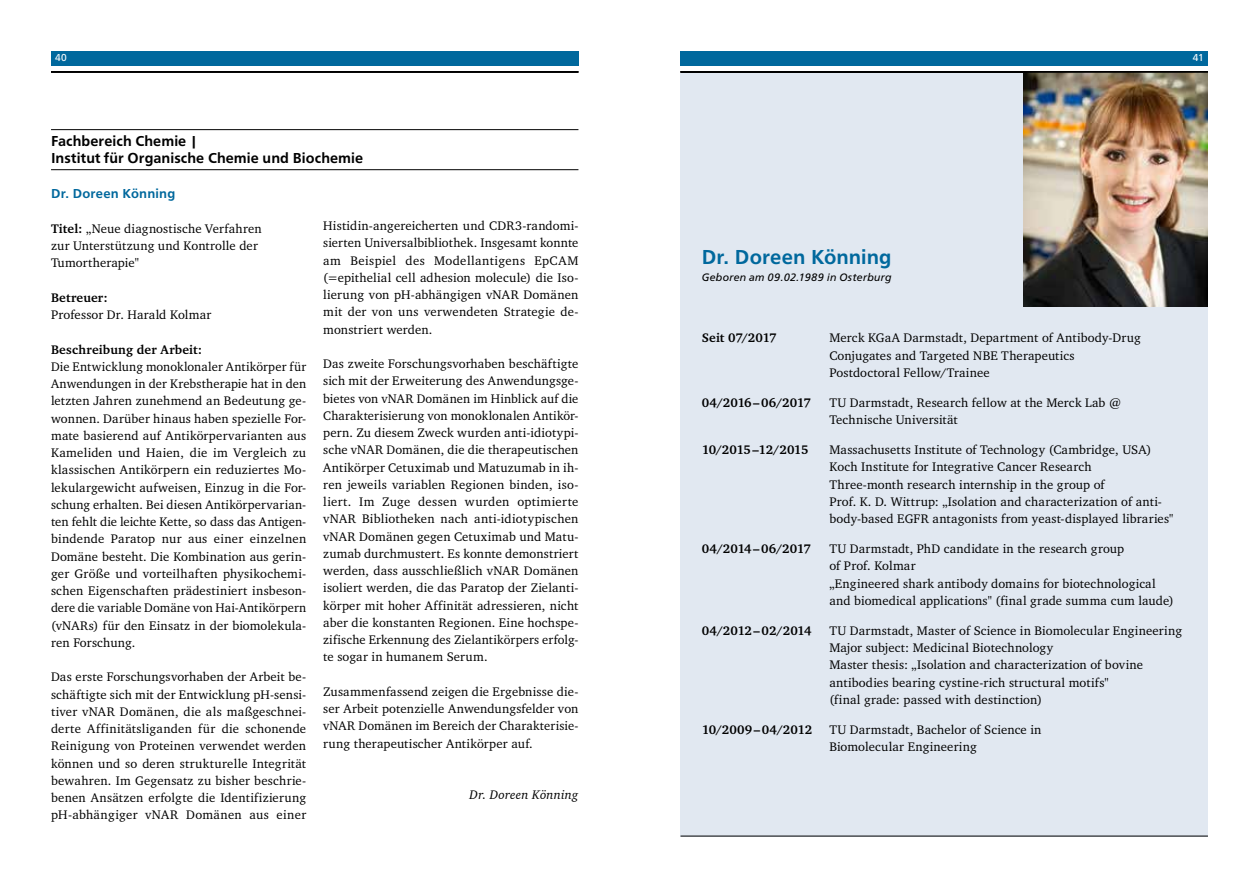
<style>
.page{position:relative;width:1259px;height:893px;background:#fff}
.page>*{position:absolute;margin:0;border:0;box-sizing:border-box;transform-origin:0 0}
.t1{font:500 21px "Front Page";letter-spacing:.005em;color:#00689d}
.t2{font:500 15px/17.2px "Front Page";letter-spacing:.005em;color:#000}
.t3{font:500 13.5px "Front Page";letter-spacing:.02em;color:#00689d}
.t4{font:12.75px/17.2px "Charter";letter-spacing:.015em;color:#000}
.t5{font:700 12.75px "Charter";letter-spacing:.01em;color:#000}
.t6{font:700 12.75px "Charter";letter-spacing:-.01em;color:#000}
.t7{font:italic 12.75px "Charter";letter-spacing:.01em;color:#000}
.t8{font:700 12.75px "Charter";letter-spacing:-.02em;color:#000}
.t9{font:italic 11.25px "Front Page";letter-spacing:.025em;color:#000}
.t10{font:10.5px "Front Page";letter-spacing:.015em;color:#fff}
.s1{font-weight:700}
</style>
<div class="page">
<div style="left:680px;top:51px;width:528px;height:14px;background:#00689d"></div>
<div style="left:51px;top:51px;width:527px;height:14px;background:#00689d"></div>
<hr style="left:51px;top:71px;width:527px;height:2px;background:#000">
<hr style="left:51px;top:129px;width:527px;height:1px;background:#000">
<hr style="left:51px;top:169px;width:527px;height:1px;background:#000">
<div style="left:680px;top:73px;width:528px;height:763px;background:#e1e8f1"></div>
<hr style="left:680px;top:836px;width:528px;height:1px;background:#000">
<img style="left:1023px;top:73px;width:185px;height:234px">
<hr style="left:680px;top:71px;width:528px;height:2px;background:#000">
<p class="t10" style="left:55px;top:50px;width:13px">4022</p>
<p class="t10" style="left:1192px;top:50px;width:12px">41</p>
<p class="t10" style="left:1192px;top:50px;width:13px">23</p>
<p class="t2" style="left:51px;top:131px;width:314px">Fachbereich Chemie |<br>Institut für Organische Chemie und Biochemie</p>
<p class="t3" style="left:51px;top:184px;width:126px">Dr. Doreen Könning</p>
<p class="t4" style="left:51px;top:220px;width:212px"><span class="s1">Titel:</span> „Neue diagnostische Verfahren zur Unterstützung und Kontrolle der<br>Tumortherapie"</p>
<p class="t5" style="left:51px;top:290px;width:58px">Betreuer:</p>
<p class="t4" style="left:51px;top:306px;width:162px">Professor Dr. Harald Kolmar</p>
<p class="t5" style="left:51px;top:341px;width:153px">Beschreibung der Arbeit:</p>
<p class="t4" style="left:51px;top:358px;width:257px;text-align:justify">Die Entwicklung monoklonaler Antikörper für Anwendungen in der Krebstherapie hat in den letzten Jahren zunehmend an Bedeutung ge&shy;wonnen. Darüber hinaus haben spezielle For&shy;mate basierend auf Antikörpervarianten aus Kameliden und Haien, die im Vergleich zu klassischen Antikörpern ein reduziertes Mo&shy;lekulargewicht aufweisen, Einzug in die For&shy;schung erhalten. Bei diesen Antikörpervarian&shy;ten fehlt die leichte Kette, so dass das Antigen&shy;bindende Paratop nur aus einer einzelnen Domäne besteht. Die Kombination aus gerin&shy;ger Größe und vorteilhaften physikochemi&shy;schen Eigenschaften prädestiniert insbeson&shy;dere die variable Domäne von Hai-Antikörpern (vNARs) für den Einsatz in der biomolekula&shy;ren Forschung.</p>
<p class="t4" style="left:51px;top:668px;width:257px;text-align:justify">Das erste Forschungsvorhaben der Arbeit be&shy;schäftigte sich mit der Entwicklung pH-sensi&shy;tiver vNAR Domänen, die als maßgeschnei&shy;derte Affinitätsliganden für die schonende Reinigung von Proteinen verwendet werden können und so deren strukturelle Integrität bewahren. Im Gegensatz zu bisher beschrie&shy;benen Ansätzen erfolgte die Identifizierung pH-abhängiger vNAR Domänen aus einer</p>
<p class="t4" style="left:323px;top:217px;width:257px;text-align:justify">Histidin-angereicherten und CDR3-randomi&shy;sierten Universalbibliothek. Insgesamt konnte am Beispiel des Modellantigens EpCAM (=epithelial cell adhesion molecule) die Iso&shy;lierung von pH-abhängigen vNAR Domänen mit der von uns verwendeten Strategie de&shy;monstriert werden.</p>
<p class="t4" style="left:323px;top:355px;width:257px;text-align:justify">Das zweite Forschungsvorhaben beschäftigte sich mit der Erweiterung des Anwendungsge&shy;bietes von vNAR Domänen im Hinblick auf die Charakterisierung von monoklonalen Antikör&shy;pern. Zu diesem Zweck wurden anti-idiotypi&shy;sche vNAR Domänen, die die therapeutischen Antikörper Cetuximab und Matuzumab in ih&shy;ren jeweils variablen Regionen binden, iso&shy;liert. Im Zuge dessen wurden optimierte vNAR Bibliotheken nach anti-idiotypischen vNAR Domänen gegen Cetuximab und Matu&shy;zumab durchmustert. Es konnte demonstriert werden, dass ausschließlich vNAR Domänen isoliert werden, die das Paratop der Zielanti&shy;körper mit hoher Affinität adressieren, nicht aber die konstanten Regionen. Eine hochspe&shy;zifische Erkennung des Zielantikörpers erfolg&shy;te sogar in humanem Serum.</p>
<p class="t4" style="left:323px;top:683px;width:257px;text-align:justify">Zusammenfassend zeigen die Ergebnisse die&shy;ser Arbeit potenzielle Anwendungsfelder von vNAR Domänen im Bereich der Charakterisie&shy;rung therapeutischer Antikörper auf.</p>
<p class="t7" style="left:469px;top:784px;width:110px">Dr. Doreen Könning</p>
<h1 class="t1" style="left:702px;top:241px;width:191px">Dr. Doreen Könning</h1>
<p class="t9" style="left:702px;top:269px;width:191px">Geboren am 09.02.1989 in Osterburg</p>
<p class="t5" style="left:702px;top:330px;width:76px">Seit 07/2017</p>
<p class="t4" style="left:829px;top:329px;width:313px">Merck KGaA Darmstadt, Department of Antibody-Drug<br>Conjugates and Targeted NBE Therapeutics<br>Postdoctoral Fellow/Trainee</p>
<p class="t6" style="left:702px;top:394px;width:111px">04/2016 – 06/2017</p>
<p class="t4" style="left:829px;top:393px;width:293px">TU Darmstadt, Research fellow at the Merck Lab @<br>Technische Universität</p>
<p class="t8" style="left:702px;top:442px;width:108px">10/2015 –12/2015</p>
<p class="t4" style="left:829px;top:441px;width:345px">Massachusetts Institute of Technology (Cambridge, USA)<br>Koch Institute for Integrative Cancer Research<br>Three-month research internship in the group of<br>Prof. K. D. Wittrup: „Isolation and characterization of anti&shy;body-based EGFR antagonists from yeast-displayed libraries"</p>
<p class="t6" style="left:702px;top:541px;width:110px">04/2014 – 06/2017</p>
<p class="t4" style="left:829px;top:540px;width:346px">TU Darmstadt, PhD candidate in the research group<br>of Prof. Kolmar<br>„Engineered shark antibody domains for biotechnological and biomedical applications" (final grade summa cum laude)</p>
<p class="t6" style="left:702px;top:622px;width:111px">04/2012 – 02/2014</p>
<p class="t4" style="left:829px;top:621px;width:354px">TU Darmstadt, Master of Science in Biomolecular Engineering Major subject: Medicinal Biotechnology<br>Master thesis: „Isolation and characterization of bovine antibodies bearing cystine-rich structural motifs"<br>(final grade: passed with destinction)</p>
<p class="t5" style="left:702px;top:721px;width:112px">10/2009 – 04/2012</p>
<p class="t4" style="left:829px;top:720px;width:214px">TU Darmstadt, Bachelor of Science in<br>Biomolecular Engineering</p>
</div>
